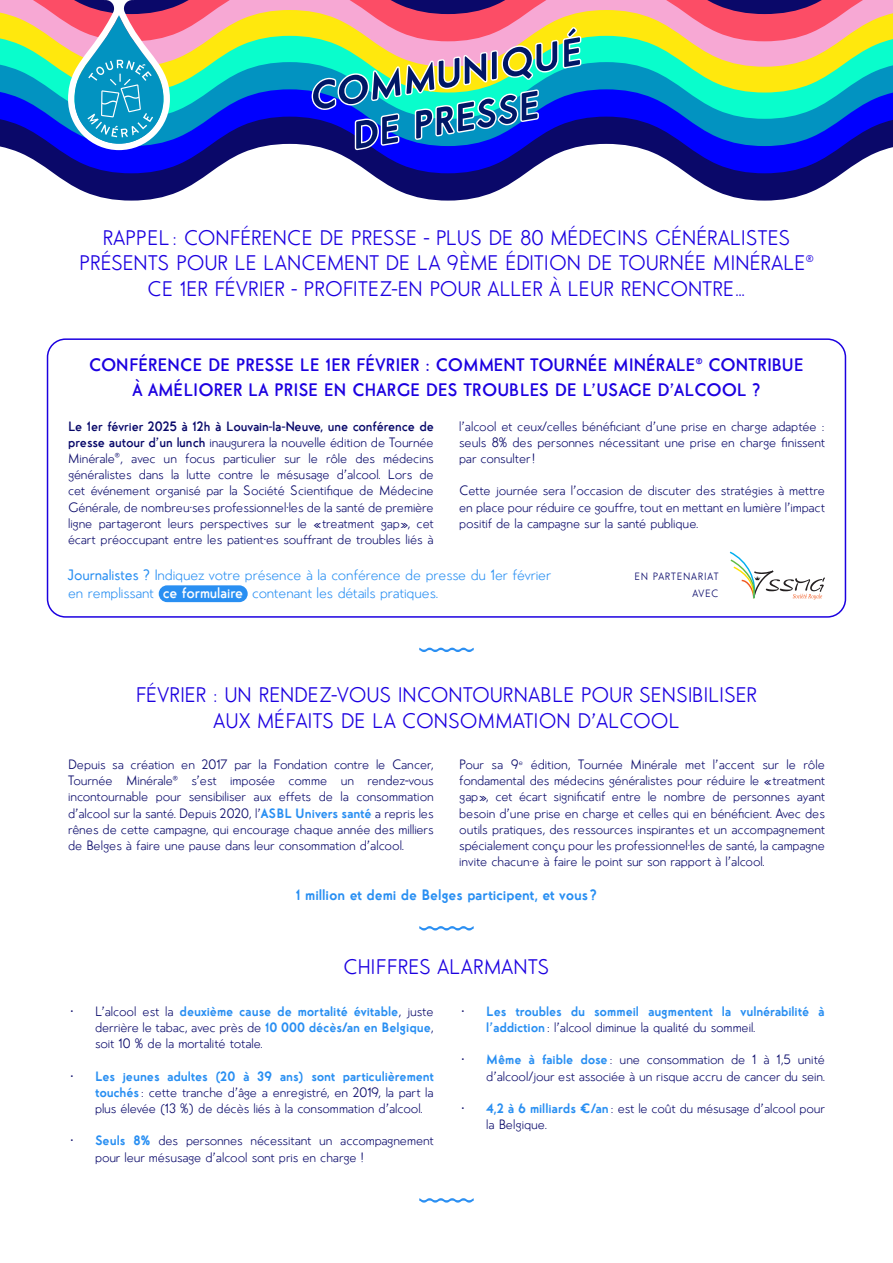
<style>
.page{position:relative;width:893px;height:1263px;background:#fff}
.page>*{position:absolute;margin:0;border:0;box-sizing:border-box;transform-origin:0 0}
.t1{font:21px/25.2px "Air Factory Rounded Regular 2";letter-spacing:-.025em;color:#1c00e0;text-align:center}
.t2{font:21px "Air Factory Rounded Regular 2";color:#1c00e0}
.t3{font:18px/25.2px "Air Factory Rounded Regular 4";letter-spacing:-.03em;color:#1c00e0;text-align:center}
.t4{font:15px/18px "Air Factory Rounded Regular 2";letter-spacing:-.01em;color:#298ff2}
.t5{font:900 15px "Air Factory Rounded";letter-spacing:-.01em;color:#298ff2}
.t6{font:13.5px/16.2px "Air Factory Rounded Regular 2";letter-spacing:-.01em;color:#080869;text-align:justify}
.t7{font:900 13.5px/16.2px "Air Factory Rounded";letter-spacing:-.01em;color:#298ff2}
.t8{font:10.5px/16.5px "Air Factory Rounded Regular 2";letter-spacing:.075em;color:#080869;text-align:right}
.s1{font-family:"Air Factory Rounded Regular 4"}
.s2{font-family:"Air Factory Rounded Regular 3"}
.s3{font-family:"Air Factory Rounded Regular 4";color:#fff}
.s4{font-family:"Air Factory Rounded";font-weight:900;color:#298ff2}
.s5{font-family:"Air Factory Rounded Regular 2";font-weight:400;color:#080869}
</style>
<div class="page">
<svg style="left:53px;top:173px;width:790px;height:28px"></svg>
<svg style="left:13px;top:150px;width:870px;height:23px"></svg>
<div style="left:159px;top:585px;width:89px;height:17px;background:#298ff2;border-radius:8px"></div>
<svg style="left:419px;top:648px;width:55px;height:4px"></svg>
<svg style="left:419px;top:926px;width:55px;height:4px"></svg>
<svg style="left:419px;top:1198px;width:55px;height:4px"></svg>
<svg style="left:0;top:0;width:893px;height:150px;background:#6c8ba2"></svg>
<div style="left:47px;top:338px;width:799px;height:280px;border:2px solid #1c00e0;border-radius:18px"></div>
<svg style="left:730px;top:552px;width:95px;height:48px"></svg>
<p class="t1" style="left:79px;top:226px;width:736px">RAPPEL: CONFÉRENCE DE PRESSE - PLUS DE 80 MÉDECINS GÉNÉRALISTES<br>PRÉSENTS POUR LE LANCEMENT DE LA 9ÈME ÉDITION DE TOURNÉE MINÉRALE<sup>®<br></sup>CE 1ER FÉVRIER - PROFITEZ-EN POUR ALLER À LEUR RENCONTRE…</p>
<p class="t3" style="left:89px;top:352px;width:717px">CONFÉRENCE DE PRESSE LE 1ER FÉVRIER : COMMENT TOURNÉE MINÉRALE<sup>®</sup> CONTRIBUE<br>À AMÉLIORER LA PRISE EN CHARGE DES TROUBLES DE L’USAGE D’ALCOOL ?</p>
<p class="t6" style="left:68px;top:418px;width:367px"><span class="s1">Le 1er février 2025 à 12h à Louvain-la-Neuve, une conférence de presse autour d’un lunch</span> inaugurera la nouvelle édition de Tournée Minérale<sup>®</sup>, avec un focus particulier sur le rôle des médecins généralistes dans la lutte contre le mésusage d’alcool. Lors de cet événement organisé par la Société Scientifique de Médecine Générale, de nombreu·ses professionnel·les de la santé de première ligne partageront leurs perspectives sur le «treatment gap», cet écart préoccupant entre les patient·es souffrant de troubles liés à</p>
<p class="t6" style="left:459px;top:418px;width:367px">l’alcool et ceux/celles bénéficiant d’une prise en charge adaptée : seuls 8% des personnes nécessitant une prise en charge finissent par consulter!</p>
<p class="t6" style="left:459px;top:483px;width:367px">Cette journée sera l’occasion de discuter des stratégies à mettre en place pour réduire ce gouffre, tout en mettant en lumière l’impact positif de la campagne sur la santé publique.</p>
<p class="t4" style="left:68px;top:566px;width:484px"><span class="s2">Journalistes ?</span> Indiquez votre présence à la conférence de presse du 1er février en remplissant <span class="s3">ce formulaire</span> contenant les détails pratiques.</p>
<p class="t8" style="left:634px;top:569px;width:86px">EN PARTENARIAT<br>AVEC</p>
<p class="t1" style="left:136px;top:683px;width:623px">FÉVRIER : UN RENDEZ-VOUS INCONTOURNABLE POUR SENSIBILISER<br>AUX MÉFAITS DE LA CONSOMMATION D’ALCOOL</p>
<p class="t6" style="left:68px;top:756px;width:367px">Depuis sa création en 2017 par la Fondation contre le Cancer, Tournée Minérale<sup>®</sup> s’est imposée comme un rendez-vous incontournable pour sensibiliser aux effets de la consommation d’alcool sur la santé. Depuis 2020, l’<span class="s4">ASBL Univers santé</span> a repris les rênes de cette campagne, qui encourage chaque année des milliers de Belges à faire une pause dans leur consommation d’alcool.</p>
<p class="t6" style="left:459px;top:756px;width:367px">Pour sa 9<sup>e</sup> édition, Tournée Minérale met l’accent sur le rôle fondamental des médecins généralistes pour réduire le «treatment gap», cet écart significatif entre le nombre de personnes ayant besoin d’une prise en charge et celles qui en bénéficient. Avec des outils pratiques, des ressources inspirantes et un accompagnement spécialement conçu pour les professionnel·les de santé, la campagne invite chacun·e à faire le point sur son rapport à l’alcool.</p>
<p class="t5" style="left:296px;top:886px;width:303px">1 million et demi de Belges participent, et vous ?</p>
<p class="t2" style="left:343px;top:955px;width:208px">CHIFFRES ALARMANTS</p>
<p class="t6" style="left:95px;top:1003px;width:340px;text-indent:-27px">• L’alcool est la <span class="s4">deuxième cause de mortalité évitable</span>, juste derrière le tabac, avec près de <span class="s4">10 000 décès/an en Belgique</span>, soit 10 % de la mortalité totale.</p>
<p class="t6" style="left:95px;top:1068px;width:340px;text-indent:-27px">• <span class="s4">Les jeunes adultes (20 à 39 ans) sont particulièrement touchés</span> : cette tranche d’âge a enregistré, en 2019, la part la plus élevée (13 %) de décès liés à la consommation d’alcool.</p>
<p class="t6" style="left:95px;top:1133px;width:340px;text-indent:-27px">• <span class="s4">Seuls 8%</span> des personnes nécessitant un accompagnement pour leur mésusage d’alcool sont pris en charge !</p>
<p class="t7" style="left:486px;top:1003px;width:340px;text-indent:-27px"><span class="s5">•</span> Les troubles du sommeil augmentent la vulnérabilité à l’addiction<span class="s5">: l’alcool diminue la qualité du sommeil.</span></p>
<p class="t6" style="left:459px;top:1052px;width:367px;text-align:right">• <span class="s4">Même à faible dose</span>: une consommation de 1 à 1,5 unité d’alcool/jour est associée à un risque accru de cancer du sein.</p>
<p class="t6" style="left:486px;top:1100px;width:340px;text-indent:-27px">• <span class="s4">4,2 à 6 milliards €/an</span>: est le coût du mésusage d’alcool pour la Belgique.</p>
</div>
